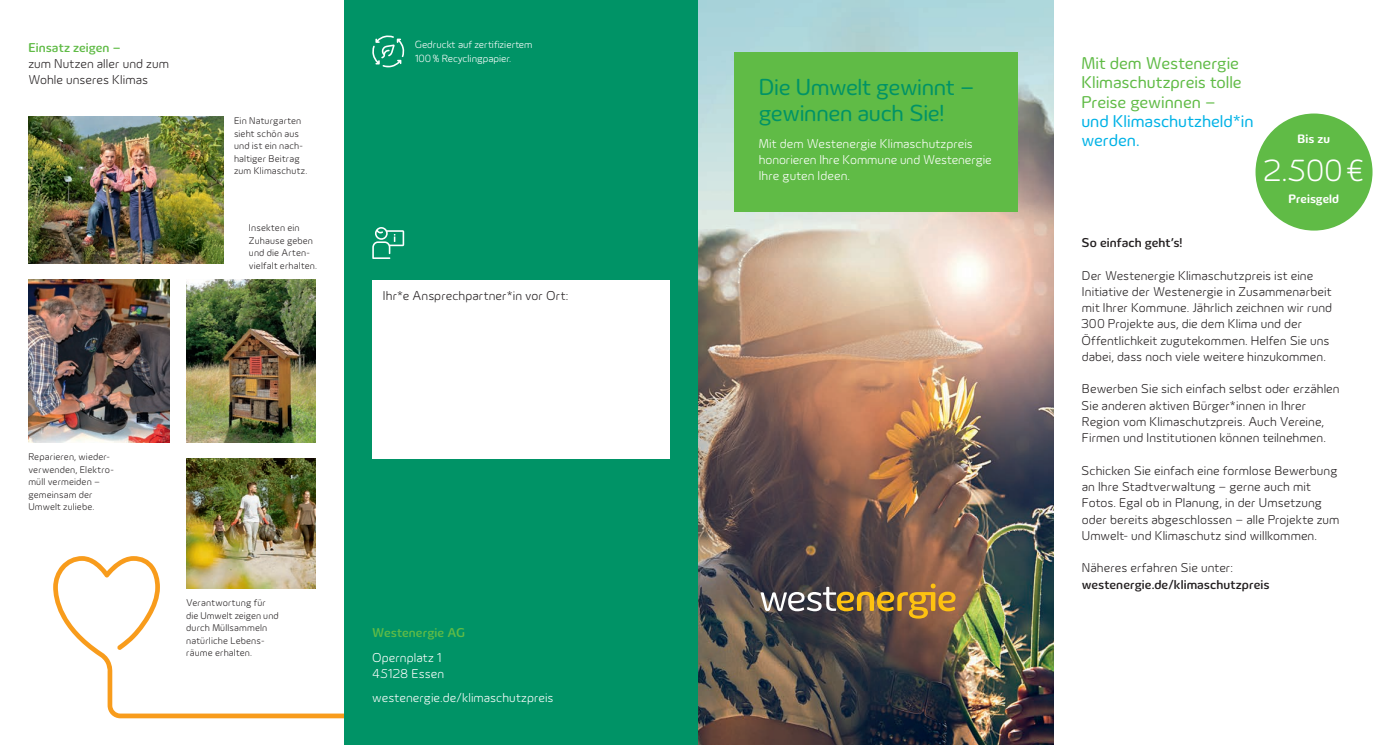
<style>
.page{position:relative;width:1397px;height:745px;background:#fff}
.page>*{position:absolute;margin:0;border:0;box-sizing:border-box;transform-origin:0 0}
.t1{font:300 31.25px "Innogy";color:#fff}
.t2{font:23.75px/26.1px "Innogy";letter-spacing:-.015em;color:#009366}
.t3{font:17.5px/19.2px "Innogy";letter-spacing:-.005em;color:#60bb46}
.t4{font:17.5px/19.2px "Innogy";letter-spacing:-.005em;color:#00b2e6}
.t5{font:300 13.12px/16.2px "Innogy";letter-spacing:.005em;color:#231f20}
.t6{font:300 13.12px/16.2px "Innogy";color:#fff}
.t7{font:500 13.12px "Innogy";letter-spacing:.005em;color:#231f20}
.t8{font:500 13.12px "Innogy";letter-spacing:.005em;color:#60bb46}
.t9{font:700 12.5px "Innogy";letter-spacing:.005em;color:#fff}
.t10{font:300 10.62px/13.1px "Innogy";color:#fff}
.t11{font:300 10px/12.5px "Innogy";letter-spacing:.015em;color:#231f20}
</style>
<div class="page">
<svg style="left:53px;top:555px;width:291px;height:162px"></svg>
<div style="left:344px;top:0;width:354px;height:744px;background:#009366"></div>
<div style="left:372px;top:279px;width:298px;height:179px;background:#fff"></div>
<img style="left:698px;top:0;width:354px;height:744px">
<img style="left:186px;top:458px;width:129px;height:130px">
<img style="left:28px;top:117px;width:195px;height:146px">
<svg style="left:372px;top:227px;width:32px;height:32px"></svg>
<img style="left:28px;top:279px;width:142px;height:163px">
<img style="left:186px;top:279px;width:129px;height:163px">
<div style="left:733px;top:52px;width:284px;height:160px;background:#60bb46"></div>
<svg style="left:760px;top:583px;width:195px;height:35px;background:#856c49"></svg>
<div style="left:1255px;top:113px;width:117px;height:117px;background:#60bb46;border-radius:50%"></div>
<svg style="left:372px;top:35px;width:32px;height:32px"></svg>
<p class="t8" style="left:28px;top:40px;width:94px">Einsatz zeigen –</p>
<p class="t5" style="left:28px;top:55px;width:142px">zum Nutzen aller und zum<br>Wohle unseres Klimas</p>
<p class="t11" style="left:234px;top:115px;width:75px">Ein Naturgarten sieht schön aus und ist ein nach&shy;haltiger Beitrag zum Klimaschutz.</p>
<p class="t11" style="left:249px;top:222px;width:70px">Insekten ein<br>Zuhause geben und die Arten&shy;vielfalt erhalten.</p>
<p class="t10" style="left:415px;top:38px;width:119px">Gedruckt auf zertifiziertem<br>100% Recyclingpapier.</p>
<p class="t5" style="left:383px;top:287px;width:187px">Ihr*e Ansprechpartner*in vor Ort:</p>
<p class="t11" style="left:28px;top:450px;width:87px">Reparieren, wieder&shy;verwenden, Elektro&shy;müll vermeiden – gemeinsam der<br>Umwelt zuliebe.</p>
<p class="t11" style="left:186px;top:596px;width:94px">Verantwortung für die Umwelt zeigen und durch Müllsammeln natürliche Lebens&shy;räume erhalten.</p>
<p class="t8" style="left:372px;top:625px;width:94px">Westenergie AG</p>
<p class="t6" style="left:372px;top:648px;width:73px">Opernplatz 1<br>45128 Essen</p>
<p class="t6" style="left:372px;top:689px;width:183px">westenergie.de/klimaschutzpreis</p>
<h2 class="t2" style="left:758px;top:74px;width:217px">Die Umwelt gewinnt – gewinnen auch Sie!</h2>
<p class="t6" style="left:758px;top:135px;width:234px">Mit dem Westenergie Klimaschutzpreis honorieren Ihre Kommune und Westenergie<br>Ihre guten Ideen.</p>
<h3 class="t3" style="left:1081px;top:54px;width:162px">Mit dem Westenergie<br>Klimaschutzpreis tolle<br>Preise gewinnen –</h3>
<h3 class="t4" style="left:1081px;top:111px;width:174px">und Klimaschutzheld*in werden.</h3>
<p class="t9" style="left:1297px;top:131px;width:34px">Bis zu</p>
<h1 class="t1" style="left:1262px;top:152px;width:104px">2.500€</h1>
<p class="t9" style="left:1288px;top:192px;width:52px">Preisgeld</p>
<p class="t7" style="left:1081px;top:235px;width:102px">So einfach geht’s!</p>
<p class="t5" style="left:1080px;top:267px;width:253px">Der Westenergie Klimaschutzpreis ist eine Initiative der Westenergie in Zusammenarbeit mit Ihrer Kommune. Jährlich zeichnen wir rund 300 Projekte aus, die dem Klima und der Öffentlichkeit zugutekommen. Helfen Sie uns dabei, dass noch viele weitere hinzukommen.</p>
<p class="t5" style="left:1080px;top:380px;width:260px">Bewerben Sie sich einfach selbst oder erzählen Sie anderen aktiven Bürger*innen in Ihrer Region vom Klimaschutzpreis. Auch Vereine, Firmen und Institutionen können teilnehmen.</p>
<p class="t5" style="left:1080px;top:462px;width:260px">Schicken Sie einfach eine formlose Bewerbung an Ihre Stadtverwaltung – gerne auch mit Fotos. Egal ob in Planung, in der Umsetzung oder bereits abgeschlossen – alle Projekte zum Umwelt- und Klimaschutz sind willkommen.</p>
<p class="t5" style="left:1081px;top:559px;width:153px">Näheres erfahren Sie unter:</p>
<p class="t7" style="left:1081px;top:576px;width:189px">westenergie.de/klimaschutzpreis</p>
</div>
